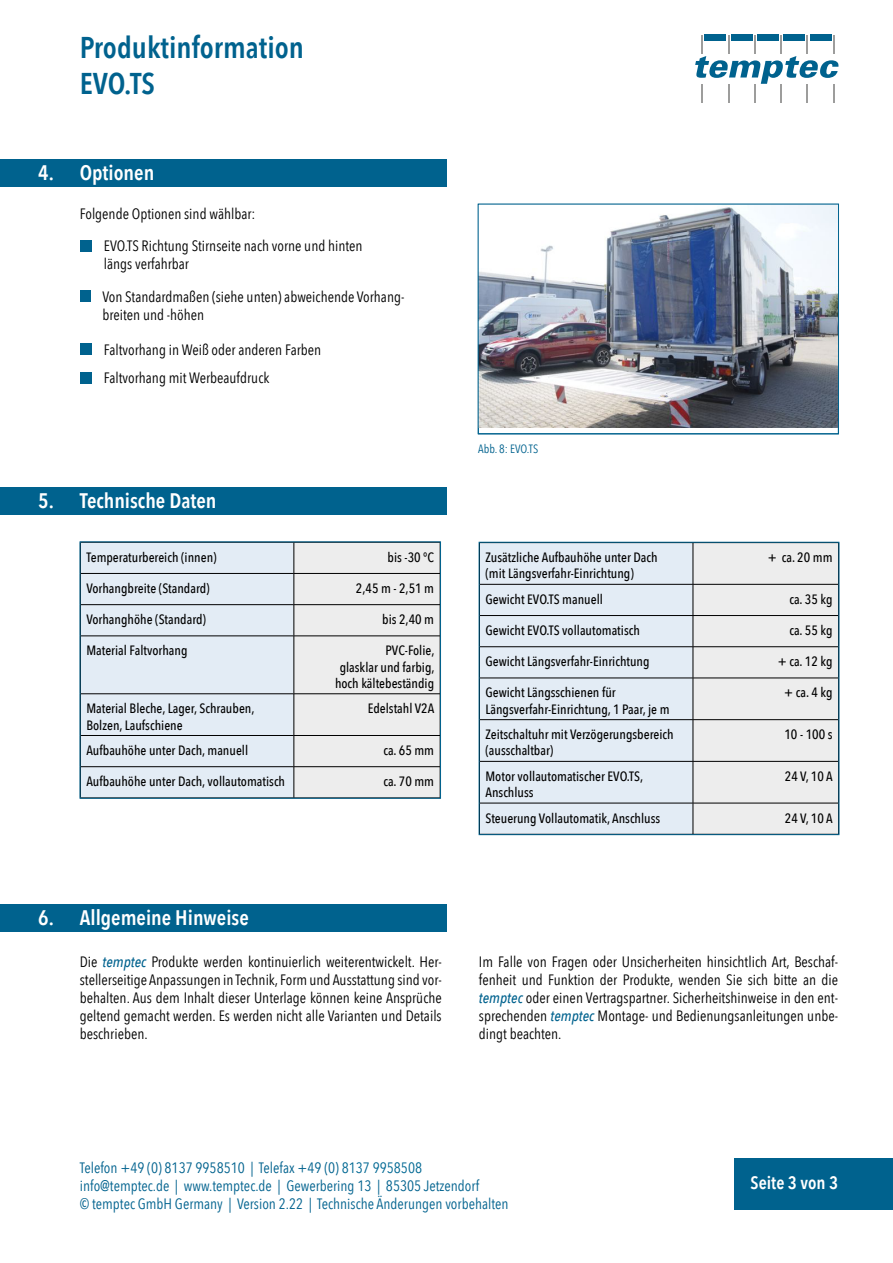
<style>
.page{position:relative;width:893px;height:1263px;background:#fff}
.page>*{position:absolute;margin:0;border:0;box-sizing:border-box;transform-origin:0 0}
.t1{font:600 30px/36px "Avenir Next Condensed";color:#00628e}
.t2{font:600 21px "Avenir Next Condensed";color:#fff}
.t3{font:600 18px "Avenir Next Condensed";color:#fff}
.t4{font:15px/18px "Avenir Next Condensed";color:#000}
.t5{font:15px/18px "Avenir Next Condensed";color:#00628e}
.t6{font:500 13.5px/16.2px "Avenir Next Condensed";color:#000}
.t7{font:12px "Avenir Next Condensed";color:#00628e}
.s1{font-weight:500;font-style:italic;color:#00628e}
.s2{color:#006893}
</style>
<div class="page">
<svg style="left:695px;top:35px;width:143px;height:67px"></svg>
<div style="left:734px;top:1158px;width:159px;height:51px;background:#00628e"></div>
<div style="left:0;top:159px;width:446px;height:28px;background:#00628e"></div>
<div style="left:81px;top:240px;width:11px;height:11px;background:#00628e"></div>
<div style="left:81px;top:291px;width:10px;height:11px;background:#00628e"></div>
<div style="left:81px;top:344px;width:11px;height:11px;background:#00628e"></div>
<div style="left:0;top:487px;width:446px;height:28px;background:#00628e"></div>
<div style="left:82px;top:544px;width:212px;height:252px;background:#e3ecf5"></div>
<div style="left:295px;top:544px;width:144px;height:252px;background:#ededed"></div>
<hr style="left:80px;top:573px;width:214px;height:1px;background:#000">
<hr style="left:294px;top:573px;width:146px;height:1px;background:#000">
<hr style="left:80px;top:604px;width:214px;height:1px;background:#000">
<hr style="left:294px;top:604px;width:146px;height:1px;background:#000">
<hr style="left:80px;top:636px;width:214px;height:1px;background:#000">
<hr style="left:294px;top:636px;width:146px;height:1px;background:#000">
<hr style="left:80px;top:693px;width:214px;height:1px;background:#000">
<hr style="left:294px;top:693px;width:146px;height:1px;background:#000">
<hr style="left:80px;top:735px;width:214px;height:1px;background:#000">
<hr style="left:294px;top:735px;width:146px;height:1px;background:#000">
<hr style="left:294px;top:542px;width:1px;height:31px;background:#000">
<hr style="left:294px;top:574px;width:1px;height:30px;background:#000">
<hr style="left:294px;top:605px;width:1px;height:31px;background:#000">
<hr style="left:294px;top:636px;width:1px;height:58px;background:#000">
<hr style="left:294px;top:694px;width:1px;height:41px;background:#000">
<hr style="left:294px;top:736px;width:1px;height:30px;background:#000">
<hr style="left:80px;top:766px;width:214px;height:1px;background:#000">
<hr style="left:294px;top:766px;width:146px;height:1px;background:#000">
<hr style="left:294px;top:767px;width:1px;height:31px;background:#000">
<hr style="left:80px;top:798px;width:214px;height:1px;background:#000">
<hr style="left:294px;top:798px;width:146px;height:1px;background:#000">
<div style="left:80px;top:542px;width:361px;height:256px;border:1px solid #00628e"></div>
<div style="left:481px;top:544px;width:212px;height:289px;background:#e3ecf5"></div>
<div style="left:694px;top:544px;width:143px;height:289px;background:#ededed"></div>
<hr style="left:693px;top:543px;width:1px;height:41px;background:#000">
<hr style="left:693px;top:584px;width:1px;height:31px;background:#000">
<hr style="left:693px;top:616px;width:1px;height:30px;background:#000">
<hr style="left:693px;top:647px;width:1px;height:31px;background:#000">
<hr style="left:693px;top:678px;width:1px;height:41px;background:#000">
<hr style="left:693px;top:720px;width:1px;height:41px;background:#000">
<hr style="left:693px;top:761px;width:1px;height:42px;background:#000">
<hr style="left:693px;top:803px;width:1px;height:31px;background:#000">
<hr style="left:479px;top:803px;width:214px;height:1px;background:#000">
<hr style="left:693px;top:803px;width:146px;height:1px;background:#000">
<hr style="left:479px;top:584px;width:214px;height:1px;background:#000">
<hr style="left:693px;top:584px;width:146px;height:1px;background:#000">
<hr style="left:479px;top:615px;width:214px;height:1px;background:#000">
<hr style="left:693px;top:615px;width:146px;height:1px;background:#000">
<hr style="left:479px;top:646px;width:214px;height:1px;background:#000">
<hr style="left:693px;top:646px;width:146px;height:1px;background:#000">
<hr style="left:479px;top:678px;width:214px;height:1px;background:#000">
<hr style="left:693px;top:678px;width:146px;height:1px;background:#000">
<hr style="left:479px;top:719px;width:214px;height:1px;background:#000">
<hr style="left:693px;top:719px;width:146px;height:1px;background:#000">
<hr style="left:479px;top:761px;width:214px;height:1px;background:#000">
<hr style="left:693px;top:761px;width:146px;height:1px;background:#000">
<div style="left:479px;top:542px;width:360px;height:293px;border:1px solid #00628e"></div>
<div style="left:0;top:904px;width:446px;height:28px;background:#00628e"></div>
<img style="left:480px;top:206px;width:357px;height:221px">
<div style="left:478px;top:204px;width:361px;height:230px;border:1px solid #00628e"></div>
<div style="left:81px;top:372px;width:11px;height:11px;background:#00628e"></div>
<h1 class="t1" style="left:80px;top:29px;width:226px">Produktinformation<br>EVO.TS</h1>
<h2 class="t2" style="left:38px;top:155px;width:117px">4. Optionen</h2>
<p class="t4" style="left:104px;top:197px;width:260px;line-height:32px;text-indent:-24px">Folgende Optionen sind wählbar:<br>EVO.TS Richtung Stirnseite nach vorne und hinten</p>
<p class="t4" style="left:102px;top:247px;width:304px;line-height:32.8px">längs verfahrbar<br>Von Standardmaßen (siehe unten) abweichende Vorhang-</p>
<p class="t4" style="left:102px;top:305px;width:103px">breiten und -höhen</p>
<p class="t4" style="left:104px;top:340px;width:219px">Faltvorhang in Weiß oder anderen Farben</p>
<p class="t4" style="left:104px;top:368px;width:167px">Faltvorhang mit Werbeaufdruck</p>
<h2 class="t2" style="left:38px;top:482px;width:180px">5. Technische Daten</h2>
<p class="t6" style="left:86px;top:549px;width:132px">Temperaturbereich (innen)</p>
<p class="t6" style="left:388px;top:549px;width:48px">bis -30 °C</p>
<p class="t6" style="left:86px;top:580px;width:125px">Vorhangbreite (Standard)</p>
<p class="t6" style="left:356px;top:580px;width:80px">2,45 m - 2,51 m</p>
<p class="t6" style="left:86px;top:611px;width:121px">Vorhanghöhe (Standard)</p>
<p class="t6" style="left:382px;top:611px;width:53px">bis 2,40 m</p>
<p class="t6" style="left:86px;top:642px;width:103px">Material Faltvorhang</p>
<p class="t6" style="left:335px;top:642px;width:101px;text-align:right">PVC-Folie,<br>glasklar und farbig, hoch kältebeständig</p>
<p class="t6" style="left:86px;top:700px;width:170px">Material Bleche, Lager, Schrauben,<br>Bolzen, Laufschiene</p>
<p class="t6" style="left:368px;top:700px;width:68px">Edelstahl V2A</p>
<p class="t6" style="left:86px;top:742px;width:163px">Aufbauhöhe unter Dach, manuell</p>
<p class="t6" style="left:383px;top:742px;width:52px">ca. 65 mm</p>
<p class="t6" style="left:86px;top:773px;width:200px">Aufbauhöhe unter Dach, vollautomatisch</p>
<p class="t6" style="left:383px;top:773px;width:52px">ca. 70 mm</p>
<p class="t7" style="left:478px;top:438px;width:62px">Abb. 8: EVO.TS</p>
<p class="t6" style="left:485px;top:549px;width:174px">Zusätzliche Aufbauhöhe unter Dach (mit Längsverfahr-Einrichtung)</p>
<p class="t6" style="left:768px;top:549px;width:66px">+ ca. 20 mm</p>
<p class="t6" style="left:485px;top:591px;width:119px">Gewicht EVO.TS manuell</p>
<p class="t6" style="left:789px;top:591px;width:45px">ca. 35 kg</p>
<p class="t6" style="left:485px;top:622px;width:156px">Gewicht EVO.TS vollautomatisch</p>
<p class="t6" style="left:789px;top:622px;width:45px">ca. 55 kg</p>
<p class="t6" style="left:485px;top:653px;width:166px">Gewicht Längsverfahr-Einrichtung</p>
<p class="t6" style="left:778px;top:653px;width:56px">+ ca. 12 kg</p>
<p class="t6" style="left:485px;top:685px;width:186px">Gewicht Längsschienen für<br>Längsverfahr-Einrichtung, 1 Paar, je m</p>
<p class="t6" style="left:784px;top:685px;width:50px">+ ca. 4 kg</p>
<p class="t6" style="left:485px;top:726px;width:190px">Zeitschaltuhr mit Verzögerungsbereich (ausschaltbar)</p>
<p class="t6" style="left:784px;top:726px;width:50px">10 - 100 s</p>
<p class="t6" style="left:485px;top:768px;width:159px">Motor vollautomatischer EVO.TS,<br>Anschluss</p>
<p class="t6" style="left:785px;top:768px;width:49px">24 V, 10 A</p>
<p class="t6" style="left:485px;top:810px;width:176px">Steuerung Vollautomatik, Anschluss</p>
<p class="t6" style="left:785px;top:810px;width:49px">24 V, 10 A</p>
<h2 class="t2" style="left:38px;top:900px;width:212px">6. Allgemeine Hinweise</h2>
<p class="t4" style="left:80px;top:952px;width:363px;text-align:justify">Die <span class="s1">temptec</span> Produkte werden kontinuierlich weiterentwickelt. Her&shy;stellerseitige Anpassungen in Technik, Form und Ausstattung sind vor&shy;behalten. Aus dem Inhalt dieser Unterlage können keine Ansprüche geltend gemacht werden. Es werden nicht alle Varianten und Details beschrieben.</p>
<p class="t4" style="left:479px;top:952px;width:361px;text-align:justify">Im Falle von Fragen oder Unsicherheiten hinsichtlich Art, Beschaf&shy;fenheit und Funktion der Produkte, wenden Sie sich bitte an die <span class="s1">temptec</span> oder einen Vertragspartner. Sicherheitshinweise in den ent&shy;sprechenden <span class="s1">temptec</span> Montage- und Bedienungsanleitungen unbe&shy;dingt beachten.</p>
<p class="t5" style="left:80px;top:1158px;width:430px">Telefon +49 (0) 8137 9958510 | Telefax +49 (0) <span class="s2">8137 9958508 </span>info@temptec.de | www.temptec.de | Gewerbering 13 | 85305 Jetzendorf<br>© temptec GmbH Germany | Version 2.22 | Technische Änderungen vorbehalten</p>
<p class="t3" style="left:751px;top:1167px;width:89px">Seite 3 von 3</p>
</div>
